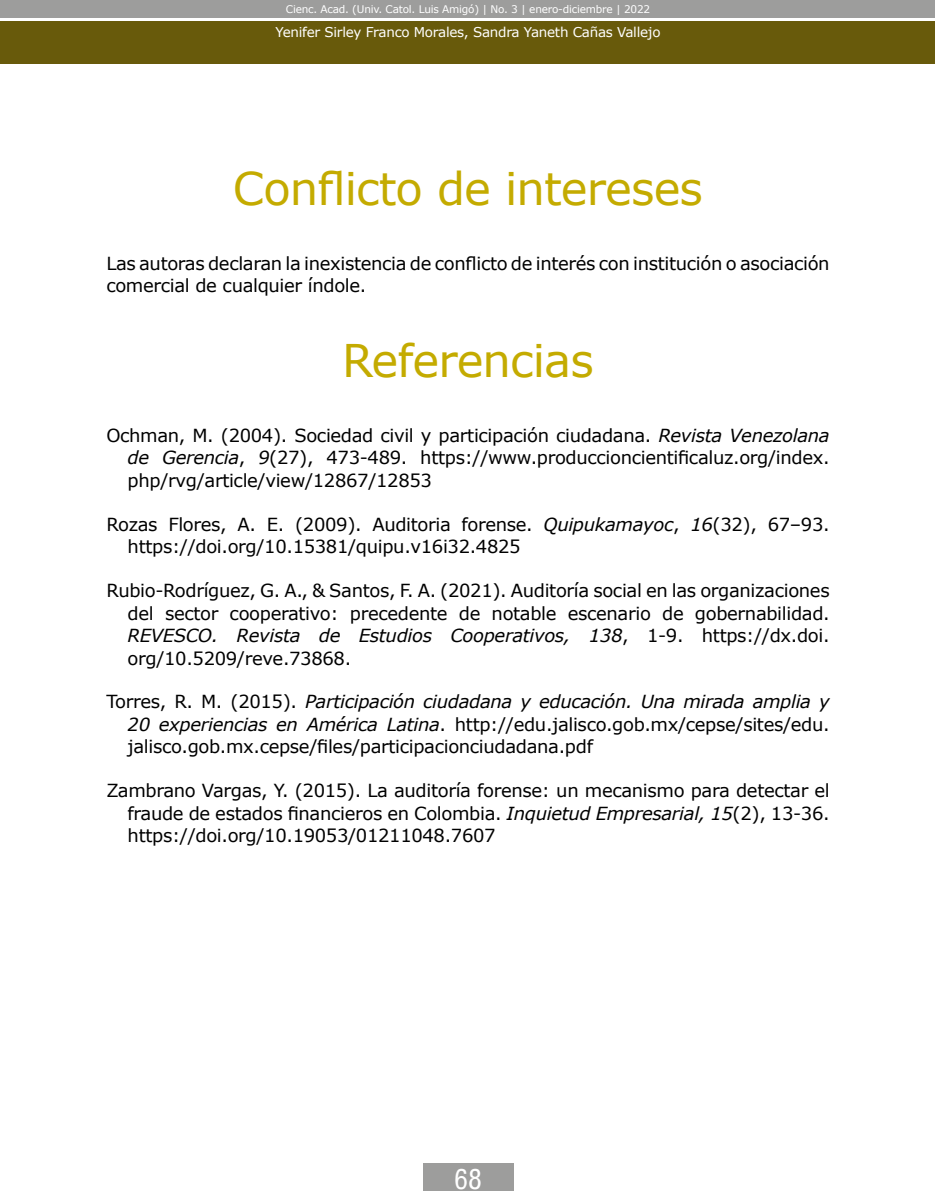
<style>
.page{position:relative;width:936px;height:1191px;background:#fff}
.page>*{position:absolute;margin:0;border:0;box-sizing:border-box;transform-origin:0 0}
.t1{font:45px "Verdana";letter-spacing:-.02em;color:#c4ab00}
.t2{font:27px "Arena Condensed";color:#fff}
.t3{font:18px/22.5px "Verdana";letter-spacing:-.02em;color:#000;text-align:justify}
.t4{font:13.5px "Verdana";letter-spacing:-.02em;color:#fff}
.t5{font:10.5px "Verdana";letter-spacing:-.02em;color:#fff}
.s1{font-style:italic}
</style>
<div class="page">
<div style="left:0;top:21px;width:934px;height:43px;background:#685a0b"></div>
<div style="left:0;top:0;width:934px;height:18px;background:#9d9d9c"></div>
<div style="left:423px;top:1163px;width:90px;height:28px;background:#9d9d9c"></div>
<p class="t5" style="left:286px;top:2px;width:366px">Cienc. Acad. (Univ. Catol. Luis Amigó) | No. 3 | enero-diciembre | 2022</p>
<p class="t4" style="left:275px;top:23px;width:386px">Yenifer Sirley Franco Morales, Sandra Yaneth Cañas Vallejo</p>
<h1 class="t1" style="left:233px;top:157px;width:471px">Conflicto de intereses</h1>
<p class="t3" style="left:106px;top:252px;width:724px">Las autoras declaran la inexistencia de conflicto de interés con institución o asociación comercial de cualquier índole.</p>
<h1 class="t1" style="left:342px;top:329px;width:253px">Referencias</h1>
<p class="t3" style="left:128px;top:424px;width:703px;text-indent:-21px">Ochman, M. (2004). Sociedad civil y participación ciudadana. <span class="s1">Revista Venezolana de Gerencia</span>, <span class="s1">9</span>(27), 473-489. https://www.produccioncientificaluz.org/index. php/rvg/article/view/12867/12853</p>
<p class="t3" style="left:128px;top:513px;width:703px;text-indent:-21px">Rozas Flores, A. E. (2009). Auditoria forense. <span class="s1">Quipukamayoc</span>, <span class="s1">16</span>(32), 67–93. https://doi.org/10.15381/quipu.v16i32.4825</p>
<p class="t3" style="left:128px;top:579px;width:703px;text-indent:-21px">Rubio-Rodríguez, G. A., &amp; Santos, F. A. (2021). Auditoría social en las organizaciones del sector cooperativo: precedente de notable escenario de gobernabilidad.<br><span class="s1">REVESCO. Revista de Estudios Cooperativos, 138</span>, 1-9. https://dx.doi. org/10.5209/reve.73868.</p>
<p class="t3" style="left:128px;top:690px;width:703px;text-indent:-21px">Torres, R. M. (2015). <span class="s1">Participación ciudadana y educación. Una mirada amplia y 20 experiencias en América Latina</span>. http://edu.jalisco.gob.mx/cepse/sites/edu. jalisco.gob.mx.cepse/files/participacionciudadana.pdf</p>
<p class="t3" style="left:128px;top:779px;width:703px;text-indent:-21px">Zambrano Vargas, Y. (2015). La auditoría forense: un mecanismo para detectar el fraude de estados financieros en Colombia. <span class="s1">Inquietud Empresarial, 15</span>(2), 13-36. https://doi.org/10.19053/01211048.7607</p>
<h2 class="t2" style="left:454px;top:1163px;width:29px">68</h2>
</div>
